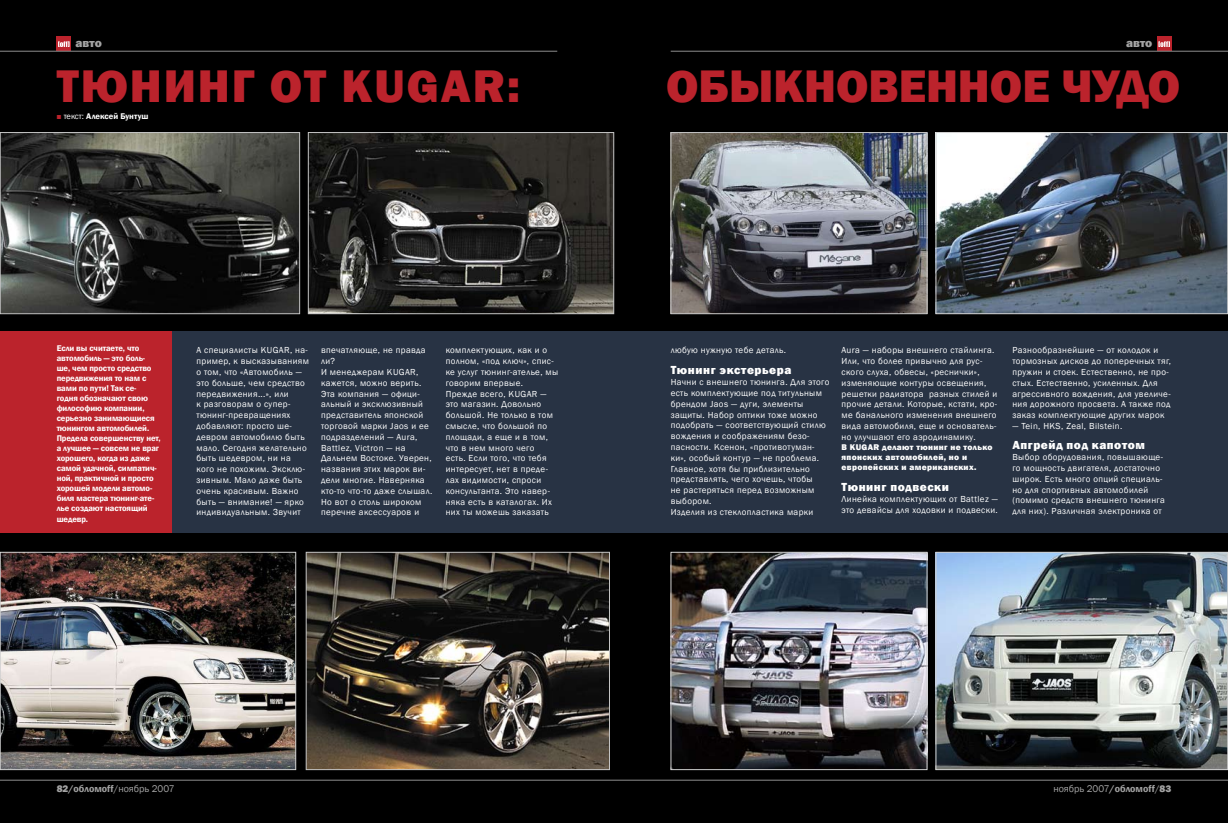
<style>
.page{position:relative;width:1228px;height:823px;background:#fff}
.page>*{position:absolute;margin:0;border:0;box-sizing:border-box;transform-origin:0 0}
.t1{font:800 47px "Franklin Gothic";letter-spacing:.04em;color:#bb232c}
.t2{font:800 46.9px "Franklin Gothic";color:#bb232c}
.t3{font:800 12px "Franklin Gothic";letter-spacing:.045em;color:#fff}
.t4{font:800 12px "Franklin Gothic";letter-spacing:.005em;color:#a4a4a4}
.t5{font:10px "Franklin Gothic";color:#a4a4a4}
.t6{font:9px/10.8px "Franklin Gothic";letter-spacing:.04em;color:#fff}
.t7{font:600 8.5px/10px "Franklin Gothic";letter-spacing:-.01em;color:#fff}
.t8{font:800 8.5px/10.2px "Franklin Gothic";letter-spacing:.04em;color:#fff}
.s1{font-weight:400;color:#bb232c}
.s2{font-weight:400}
.s3{font-weight:800}
.s4{font-weight:600}
</style>
<div class="page">
<div style="left:0;top:0;width:1227px;height:822px;background:#000"></div>
<div style="left:0;top:331px;width:1227px;height:201px;background:#283344"></div>
<div style="left:0;top:331px;width:171px;height:201px;background:#bb232c"></div>
<hr style="left:0;top:779px;width:1227px;height:1px;background:#8e8e8e">
<div style="left:57px;top:37px;width:14px;height:14px;background:#bb232c"></div>
<svg style="left:58px;top:41px;width:12px;height:6px"></svg>
<hr style="left:0;top:51px;width:557px;height:1px;background:#8e8e8e">
<div style="left:1157px;top:37px;width:14px;height:14px;background:#bb232c"></div>
<svg style="left:1158px;top:41px;width:11px;height:6px"></svg>
<hr style="left:670px;top:51px;width:557px;height:1px;background:#8e8e8e">
<img style="left:672px;top:553px;width:253px;height:214px">
<div style="left:670px;top:551px;width:257px;height:218px;border:1px solid #cfcfcf"></div>
<img style="left:937px;top:553px;width:288px;height:214px">
<div style="left:935px;top:551px;width:292px;height:218px;border:1px solid #cfcfcf"></div>
<img style="left:310px;top:134px;width:302px;height:178px">
<div style="left:308px;top:132px;width:306px;height:182px;border:1px solid #c4c4c4"></div>
<img style="left:672px;top:134px;width:253px;height:178px">
<div style="left:670px;top:132px;width:257px;height:182px;border:1px solid #c4c4c4"></div>
<img style="left:308px;top:553px;width:299px;height:214px">
<div style="left:306px;top:551px;width:303px;height:218px;border:1px solid #c4c4c4"></div>
<img style="left:2px;top:134px;width:296px;height:178px">
<div style="left:0;top:132px;width:300px;height:182px;border:1px solid #c4c4c4"></div>
<img style="left:2px;top:553px;width:292px;height:214px">
<div style="left:0;top:551px;width:296px;height:218px;border:1px solid #cfcfcf"></div>
<img style="left:937px;top:134px;width:288px;height:178px">
<div style="left:935px;top:132px;width:292px;height:182px;border:1px solid #cfcfcf"></div>
<h3 class="t4" style="left:75px;top:35px;width:28px">авто</h3>
<h3 class="t4" style="left:1125px;top:35px;width:28px">авто</h3>
<h1 class="t1" style="left:57px;top:56px;width:465px">Тюнинг от KUGAR:</h1>
<h2 class="t2" style="left:666px;top:56px;width:515px">обыкновенное чудо</h2>
<p class="t7" style="left:56px;top:112px;width:94px"><span class="s1">■</span> <span class="s2">текст:</span> Алексей Бунтуш</p>
<p class="t7" style="left:57px;top:343px;width:106px">Если вы считаете, что автомобиль — это боль&shy;ше, чем просто средство передвижения то нам с вами по пути! Так се-<br>годня обозначают свою философию компании, серьезно занимающиеся тюнингом автомобилей.<br>Предела совершенству нет, а лучшее — совсем не враг хорошего, когда из даже самой удачной, симпатич&shy;ной, практичной и просто хорошей модели автомо&shy;биля мастера тюнинг-ате&shy;лье создают настоящий шедевр.</p>
<p class="t6" style="left:196px;top:345px;width:114px">А специалисты KUGAR, на&shy;пример, к высказываниям о том, что «Автомобиль — это больше, чем средство передвижения...», или<br>к разговорам о супер&shy;тюнинг-превращениях добавляют: просто ше&shy;девром автомобилю быть мало. Сегодня желательно быть шедевром, ни на кого не похожим. Эксклю&shy;зивным. Мало даже быть очень красивым. Важно быть — внимание! — ярко индивидуальным. Звучит</p>
<p class="t6" style="left:321px;top:345px;width:113px">впечатляюще, не правда ли?<br>И менеджерам KUGAR, кажется, можно верить.<br>Эта компания — офици&shy;альный и эксклюзивный представитель японской торговой марки Jaos и ее подразделений — Aura,<br>Battlez, Victron — на<br>Дальнем Востоке. Уверен, названия этих марок ви&shy;дели многие. Наверняка кто-то что-то даже слышал.<br>Но вот о столь широком перечне аксессуаров и</p>
<p class="t6" style="left:445px;top:345px;width:114px">комплектующих, как и о полном, «под ключ», спис&shy;ке услуг тюнинг-ателье, мы говорим впервые.<br>Прежде всего, KUGAR — это магазин. Довольно большой. Не только в том смысле, что большой по площади, а еще и в том, что в нем много чего<br>есть. Если того, что тебя интересует, нет в преде&shy;лах видимости, спроси консультанта. Это навер&shy;няка есть в каталогах. Их них ты можешь заказать</p>
<p class="t6" style="left:670px;top:345px;width:117px">любую нужную тебе деталь.</p>
<h3 class="t3" style="left:670px;top:362px;width:122px">Тюнинг экстерьера</h3>
<p class="t6" style="left:670px;top:376px;width:160px">Начни с внешнего тюнинга. Для этого есть комплектующие под титульным брендом Jaos — дуги, элементы защиты. Набор оптики тоже можно подобрать — соответствующий стилю вождения и соображениям безо&shy;пасности. Ксенон, «противотуман&shy;ки», особый контур — не проблема.<br>Главное, хотя бы приблизительно представлять, чего хочешь, чтобы<br>не растеряться перед возможным выбором.<br>Изделия из стеклопластика марки</p>
<p class="t6" style="left:841px;top:345px;width:157px">Aura — наборы внешнего стайлинга.<br>Или, что более привычно для рус&shy;ского слуха, обвесы, «реснички», изменяющие контуры освещения, решетки радиатора разных стилей и прочие детали. Которые, кстати, кро&shy;ме банального изменения внешнего вида автомобиля, еще и основатель&shy;но улучшают его аэродинамику.</p>
<p class="t8" style="left:841px;top:441px;width:152px">В KUGAR делают тюнинг не только японских автомобилей, но и европейских и американских.</p>
<h3 class="t3" style="left:841px;top:479px;width:109px">Тюнинг подвески</h3>
<p class="t6" style="left:841px;top:493px;width:158px">Линейка комплектующих от Battlez — это девайсы для ходовки и подвески.</p>
<p class="t6" style="left:1012px;top:345px;width:160px">Разнообразнейшие — от колодок и тормозных дисков до поперечных тяг, пружин и стоек. Естественно, не про&shy;стых. Естественно, усиленных. Для агрессивного вождения, для увеличе&shy;ния дорожного просвета. А также под заказ комплектующие других марок</p>
<p class="t6" style="left:1012px;top:420px;width:111px">— Tein, HKS, Zeal, Bilstein.</p>
<h3 class="t3" style="left:1012px;top:437px;width:134px">Апгрейд под капотом</h3>
<p class="t6" style="left:1012px;top:451px;width:154px">Выбор оборудования, повышающе&shy;го мощность двигателя, достаточно широк. Есть много опций специаль&shy;но для спортивных автомобилей (помимо средств внешнего тюнинга для них). Различная электроника от</p>
<p class="t5" style="left:57px;top:781px;width:119px"><span class="s3">82/</span><span class="s4">обломоff</span>/ноябрь 2007</p>
<p class="t5" style="left:1053px;top:782px;width:119px">ноябрь 2007<span class="s3">/</span><span class="s4">обломоff</span>/<span class="s3">83</span></p>
</div>
